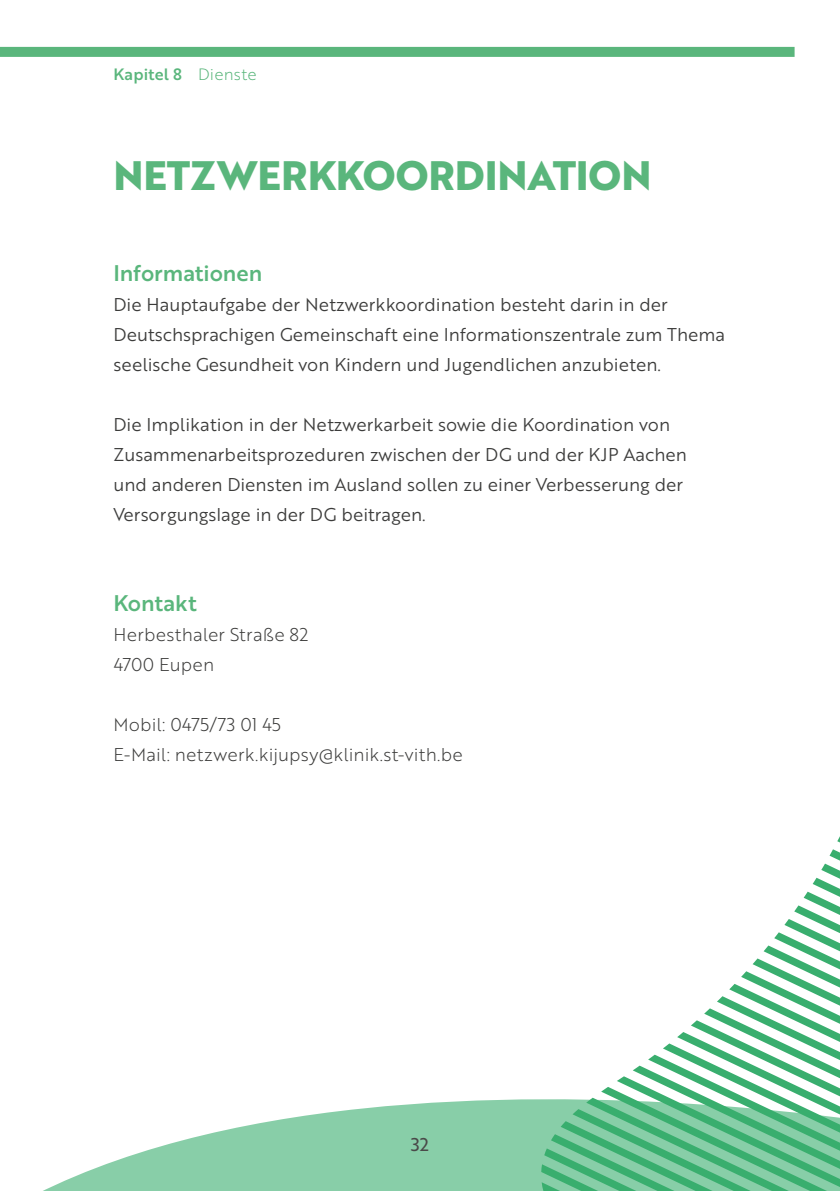
<style>
.page{position:relative;width:840px;height:1191px;background:#fff}
.page>*{position:absolute;margin:0;border:0;box-sizing:border-box;transform-origin:0 0}
.t1{font:700 40px "Brother 1816 Extra";color:#5ab67c}
.t2{font:22px "Brother 1816 Medium";color:#5ab67c}
.t3{font:18px/30px "Brother 1816 Book";color:#3c3c3b}
.t4{font:18px/30px "Brother 1816 Light";letter-spacing:.01em;color:#3c3c3b}
.t5{font:18px "Brother 1816 Regular";color:#4a4a49}
.t6{font:16px "Brother 1816 Medium";letter-spacing:.01em;color:#5ab67c}
.s1{font-family:"Brother 1816 Light"}
</style>
<div class="page">
<svg style="left:43px;top:1099px;width:498px;height:92px;fill:#88cea8"></svg>
<svg style="left:541px;top:838px;width:298px;height:353px"></svg>
<div style="left:0;top:47px;width:794px;height:10px;background:#5ab67c"></div>
<p class="t6" style="left:113px;top:62px;width:145px">Kapitel 8 <span class="s1">Dienste</span></p>
<h1 class="t1" style="left:113px;top:145px;width:539px">NETZWERKKOORDINATION</h1>
<p class="t2" style="left:113px;top:256px;width:150px">Informationen</p>
<p class="t3" style="left:113px;top:288px;width:612px">Die Hauptaufgabe der Netzwerkkoordination besteht darin in der<br>Deutschsprachigen Gemeinschaft eine Informationszentrale zum Thema seelische Gesundheit von Kindern und Jugendlichen anzubieten.</p>
<p class="t3" style="left:113px;top:408px;width:574px">Die Implikation in der Netzwerkarbeit sowie die Koordination von Zusammenarbeitsprozeduren zwischen der DG und der KJP Aachen und anderen Diensten im Ausland sollen zu einer Verbesserung der Versorgungslage in der DG beitragen.</p>
<p class="t2" style="left:113px;top:586px;width:85px">Kontakt</p>
<p class="t4" style="left:113px;top:618px;width:196px">Herbesthaler Straße 82<br>4700 Eupen</p>
<p class="t4" style="left:113px;top:708px;width:350px">Mobil: 0475/73 01 45<br>E-Mail: netzwerk.kijupsy@klinik.st-vith.be</p>
<p class="t5" style="left:411px;top:1131px;width:19px">32</p>
</div>
